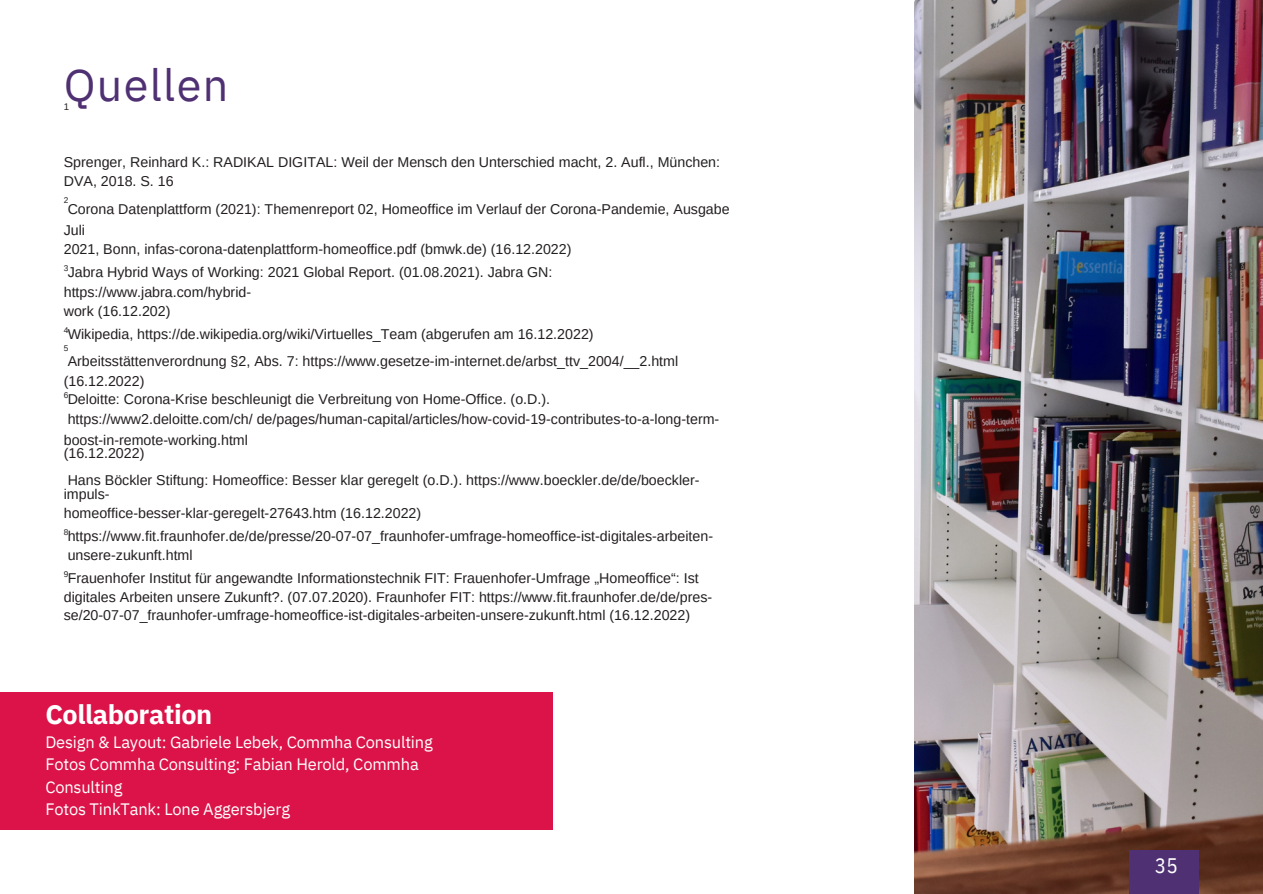
<style>
.page{position:relative;width:1263px;height:894px;background:#fff}
.page>*{position:absolute;margin:0;border:0;box-sizing:border-box;transform-origin:0 0}
.t1{font:45px "IBM Plex Sans";letter-spacing:.03em;color:#4f3072}
.t2{font:700 27px "IBM Plex Sans";letter-spacing:-.015em;color:#fff}
.t3{font:21px "IBM Plex Sans Cond";color:#fff}
.t4{font:16.5px/22.5px "IBM Plex Sans";letter-spacing:-.01em;color:#fff}
.t5{font:14.25px/19.4px "Arimo";color:#231f20}
.t6{font:9.6px "Arimo";color:#231f20}
.t7{font:8.25px "Arimo";color:#231f20}
</style>
<div class="page">
<div style="left:0;top:692px;width:553px;height:136px;background:#db1348"></div>
<img style="left:915px;top:0;width:347px;height:893px">
<div style="left:1129px;top:849px;width:70px;height:44px;background:#4f3072"></div>
<p class="t1" style="left:64px;top:54px;width:166px">Quellen</p>
<p class="t6" style="left:64px;top:101px;width:7px">1</p>
<p class="t5" style="left:64px;top:152px;width:658px">Sprenger, Reinhard K.: RADIKAL DIGITAL: Weil der Mensch den Unterschied macht, 2. Aufl., München:<br>DVA, 2018. S. 16</p>
<p class="t7" style="left:64px;top:195px;width:6px">2</p>
<p class="t5" style="left:68px;top:200px;width:663px">Corona Datenplattform (2021): Themenreport 02, Homeoffice im Verlauf der Corona-Pandemie, Ausgabe</p>
<p class="t5" style="left:64px;top:220px;width:23px">Juli</p>
<p class="t5" style="left:64px;top:239px;width:509px">2021, Bonn, infas-corona-datenplattform-homeoffice.pdf (bmwk.de) (16.12.2022)</p>
<p class="t7" style="left:64px;top:263px;width:6px">3</p>
<p class="t5" style="left:68px;top:262px;width:486px">Jabra Hybrid Ways of Working: 2021 Global Report. (01.08.2021). Jabra GN:</p>
<p class="t5" style="left:64px;top:282px;width:189px">https://www.jabra.com/hybrid-</p>
<p class="t5" style="left:64px;top:301px;width:108px">work (16.12.202)</p>
<p class="t7" style="left:64px;top:325px;width:6px">4</p>
<p class="t5" style="left:68px;top:324px;width:527px">Wikipedia, https://de.wikipedia.org/wiki/Virtuelles_Team (abgerufen am 16.12.2022)</p>
<p class="t7" style="left:64px;top:344px;width:6px">5</p>
<p class="t5" style="left:68px;top:351px;width:612px">Arbeitsstättenverordnung §2, Abs. 7: https://www.gesetze-im-internet.de/arbst_ttv_2004/__2.html</p>
<p class="t5" style="left:64px;top:371px;width:82px">(16.12.2022)</p>
<p class="t7" style="left:64px;top:390px;width:6px">6</p>
<p class="t5" style="left:68px;top:389px;width:484px">Deloitte: Corona-Krise beschleunigt die Verbreitung von Home-Office. (o.D.).</p>
<p class="t5" style="left:68px;top:409px;width:653px">https://www2.deloitte.com/ch/ de/pages/human-capital/articles/how-covid-19-contributes-to-a-long-term-</p>
<p class="t5" style="left:64px;top:430px;width:186px">boost-in-remote-working.html</p>
<p class="t5" style="left:64px;top:443px;width:82px">(16.12.2022)</p>
<p class="t5" style="left:68px;top:470px;width:633px">Hans Böckler Stiftung: Homeoffice: Besser klar geregelt (o.D.). https://www.boeckler.de/de/boeckler-</p>
<p class="t5" style="left:64px;top:484px;width:47px">impuls-</p>
<p class="t5" style="left:64px;top:503px;width:359px">homeoffice-besser-klar-geregelt-27643.htm (16.12.2022)</p>
<p class="t7" style="left:64px;top:527px;width:6px">8</p>
<p class="t5" style="left:68px;top:526px;width:647px">https://www.fit.fraunhofer.de/de/presse/20-07-07_fraunhofer-umfrage-homeoffice-ist-digitales-arbeiten-</p>
<p class="t5" style="left:68px;top:545px;width:126px">unsere-zukunft.html</p>
<p class="t7" style="left:64px;top:569px;width:6px">9</p>
<p class="t5" style="left:68px;top:567px;width:633px">Frauenhofer Institut für angewandte Informationstechnik FIT: Frauenhofer-Umfrage „Homeoffice“: Ist</p>
<p class="t5" style="left:64px;top:587px;width:650px">digitales Arbeiten unsere Zukunft?. (07.07.2020). Fraunhofer FIT: https://www.fit.fraunhofer.de/de/pres-</p>
<p class="t5" style="left:64px;top:605px;width:628px">se/20-07-07_fraunhofer-umfrage-homeoffice-ist-digitales-arbeiten-unsere-zukunft.html (16.12.2022)</p>
<p class="t2" style="left:45px;top:696px;width:168px">Collaboration</p>
<p class="t4" style="left:45px;top:730px;width:389px">Design &amp; Layout: Gabriele Lebek, Commha Consulting</p>
<p class="t4" style="left:45px;top:752px;width:375px">Fotos Commha Consulting: Fabian Herold, Commha<br>Consulting</p>
<p class="t4" style="left:45px;top:797px;width:246px">Fotos TinkTank: Lone Aggersbjerg</p>
<p class="t3" style="left:1155px;top:851px;width:24px">35</p>
</div>
